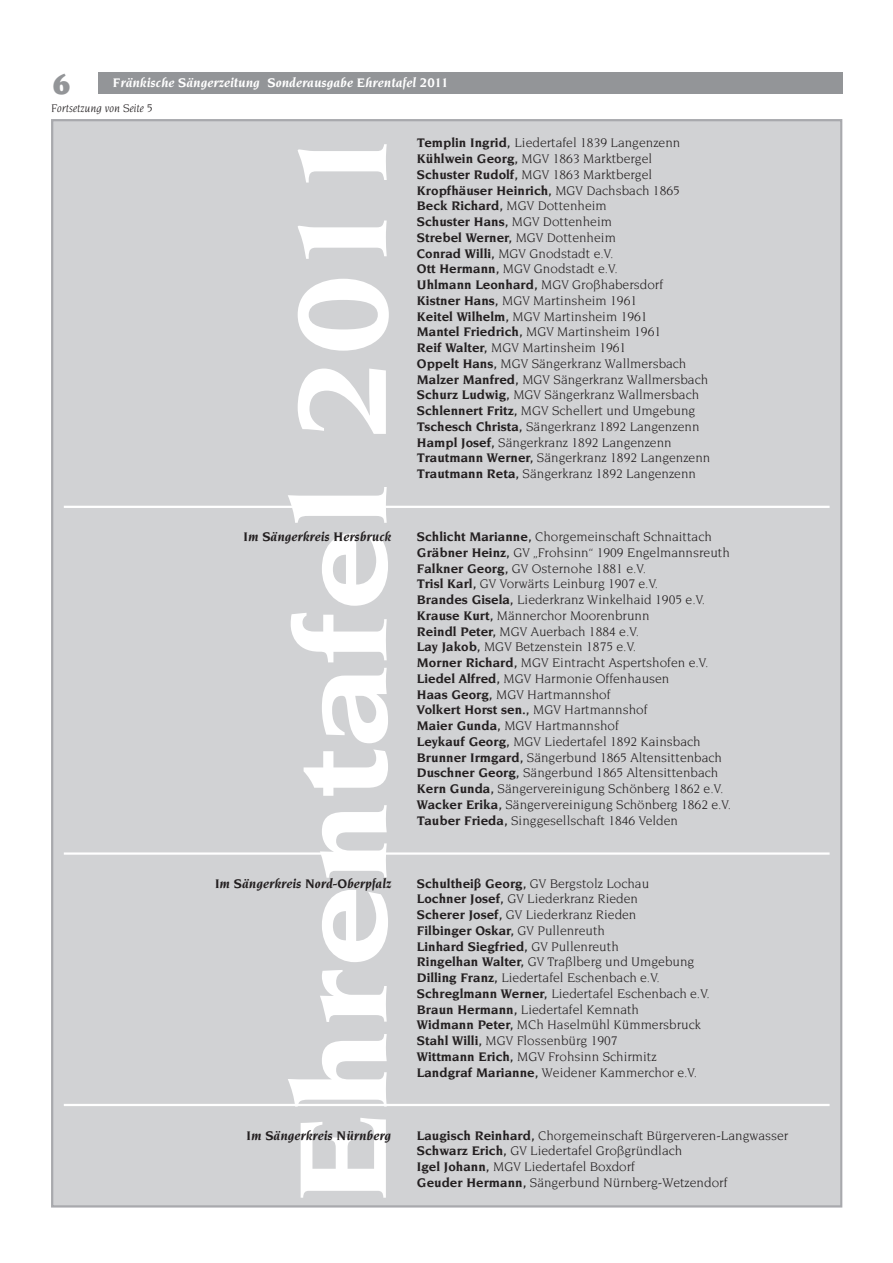
<style>
.page{position:relative;width:893px;height:1263px;background:#fff}
.page>*{position:absolute;margin:0;border:0;box-sizing:border-box;transform-origin:0 0}
.t1{font:700 134.4px "Novarese";letter-spacing:.01em;color:#fff;scale:1.11 1}
.t2{font:900 30px "Novarese";color:#939598}
.t3{font:13.5px/15.8px "Novarese";color:#231f20}
.t4{font:italic 700 13.5px "Novarese";color:#231f20}
.t5{font:italic 700 13.5px "Novarese";color:#fff}
.t6{font:italic 12px "Novarese";color:#231f20}
.s1{font-weight:700}
</style>
<div class="page">
<div style="left:98px;top:72px;width:744px;height:22px;background:#939598"></div>
<div style="left:53px;top:121px;width:787px;height:1084px;background:#d1d2d4"></div>
<hr style="left:64px;top:1104px;width:765px;height:2px;background:#fff">
<hr style="left:64px;top:852px;width:765px;height:3px;background:#fff">
<hr style="left:64px;top:506px;width:765px;height:2px;background:#fff">
<h2 class="t2" style="left:53px;top:72px;width:20px">6</h2>
<p class="t5" style="left:113px;top:77px;width:337px">Fränkische Sängerzeitung Sonderausgabe Ehrentafel 2011</p>
<p class="t6" style="left:51px;top:104px;width:103px">Fortsetzung von Seite 5</p>
<h1 class="t1" style="left:288px;top:1205px;width:978px;rotate:-90deg">Ehrentafel 2011</h1>
<p class="t3" style="left:417px;top:136px;width:295px"><span class="s1">Templin Ingrid,</span> Liedertafel 1839 Langenzenn <span class="s1">Kühlwein Georg,</span> MGV 1863 Marktbergel<br><span class="s1">Schuster Rudolf,</span> MGV 1863 Marktbergel <span class="s1">Kropfhäuser Heinrich,</span> MGV Dachsbach 1865<br><span class="s1">Beck Richard,</span> MGV Dottenheim<br><span class="s1">Schuster Hans,</span> MGV Dottenheim<br><span class="s1">Strebel Werner,</span> MGV Dottenheim<br><span class="s1">Conrad Willi,</span> MGV Gnodstadt e.V.<br><span class="s1">Ott Hermann,</span> MGV Gnodstadt e.V.<br><span class="s1">Uhlmann Leonhard,</span> MGV Großhabersdorf<br><span class="s1">Kistner Hans,</span> MGV Martinsheim 1961<br><span class="s1">Keitel Wilhelm,</span> MGV Martinsheim 1961<br><span class="s1">Mantel Friedrich,</span> MGV Martinsheim 1961<br><span class="s1">Reif Walter,</span> MGV Martinsheim 1961<br><span class="s1">Oppelt Hans,</span> MGV Sängerkranz Wallmersbach <span class="s1">Malzer Manfred,</span> MGV Sängerkranz Wallmersbach <span class="s1">Schurz Ludwig,</span> MGV Sängerkranz Wallmersbach <span class="s1">Schlennert Fritz,</span> MGV Schellert und Umgebung <span class="s1">Tschesch Christa,</span> Sängerkranz 1892 Langenzenn <span class="s1">Hampl Josef,</span> Sängerkranz 1892 Langenzenn <span class="s1">Trautmann Werner,</span> Sängerkranz 1892 Langenzenn <span class="s1">Trautmann Reta,</span> Sängerkranz 1892 Langenzenn</p>
<p class="t4" style="left:243px;top:531px;width:149px">Im Sängerkreis Hersbruck</p>
<p class="t3" style="left:417px;top:529px;width:316px"><span class="s1">Schlicht Marianne,</span> Chorgemeinschaft Schnaittach <span class="s1">Gräbner Heinz,</span> GV „Frohsinn“ 1909 Engelmannsreuth <span class="s1">Falkner Georg,</span> GV Osternohe 1881 e.V.<br><span class="s1">Trisl Karl,</span> GV Vorwärts Leinburg 1907 e.V.<br><span class="s1">Brandes Gisela,</span> Liederkranz Winkelhaid 1905 e.V.<br><span class="s1">Krause Kurt,</span> Männerchor Moorenbrunn<br><span class="s1">Reindl Peter,</span> MGV Auerbach 1884 e.V.<br><span class="s1">Lay Jakob,</span> MGV Betzenstein 1875 e.V.<br><span class="s1">Morner Richard,</span> MGV Eintracht Aspertshofen e.V.<br><span class="s1">Liedel Alfred,</span> MGV Harmonie Offenhausen<br><span class="s1">Haas Georg,</span> MGV Hartmannshof<br><span class="s1">Volkert Horst sen.,</span> MGV Hartmannshof<br><span class="s1">Maier Gunda,</span> MGV Hartmannshof<br><span class="s1">Leykauf Georg,</span> MGV Liedertafel 1892 Kainsbach <span class="s1">Brunner Irmgard,</span> Sängerbund 1865 Altensittenbach <span class="s1">Duschner Georg,</span> Sängerbund 1865 Altensittenbach <span class="s1">Kern Gunda,</span> Sängervereinigung Schönberg 1862 e.V.<br><span class="s1">Wacker Erika,</span> Sängervereinigung Schönberg 1862 e.V.<br><span class="s1">Tauber Frieda,</span> Singgesellschaft 1846 Velden</p>
<p class="t4" style="left:215px;top:877px;width:178px">Im Sängerkreis Nord-Oberpfalz</p>
<p class="t3" style="left:417px;top:876px;width:294px"><span class="s1">Schultheiß Georg,</span> GV Bergstolz Lochau<br><span class="s1">Lochner Josef,</span> GV Liederkranz Rieden<br><span class="s1">Scherer Josef,</span> GV Liederkranz Rieden<br><span class="s1">Filbinger Oskar,</span> GV Pullenreuth<br><span class="s1">Linhard Siegfried,</span> GV Pullenreuth<br><span class="s1">Ringelhan Walter,</span> GV Traßlberg und Umgebung <span class="s1">Dilling Franz,</span> Liedertafel Eschenbach e.V.<br><span class="s1">Schreglmann Werner,</span> Liedertafel Eschenbach e.V.<br><span class="s1">Braun Hermann,</span> Liedertafel Kemnath<br><span class="s1">Widmann Peter,</span> MCh Haselmühl Kümmersbruck <span class="s1">Stahl Willi,</span> MGV Flossenbürg 1907<br><span class="s1">Wittmann Erich,</span> MGV Frohsinn Schirmitz <span class="s1">Landgraf Marianne,</span> Weidener Kammerchor e.V.</p>
<p class="t3" style="left:417px;top:1128px;width:373px"><span class="s1">Laugisch Reinhard,</span> Chorgemeinschaft Bürgerveren-Langwasser <span class="s1">Schwarz Erich,</span> GV Liedertafel Großgründlach<br><span class="s1">Igel Johann,</span> MGV Liedertafel Boxdorf<br><span class="s1">Geuder Hermann,</span> Sängerbund Nürnberg-Wetzendorf</p>
<p class="t4" style="left:246px;top:1129px;width:146px">Im Sängerkreis Nürnberg</p>
</div>
